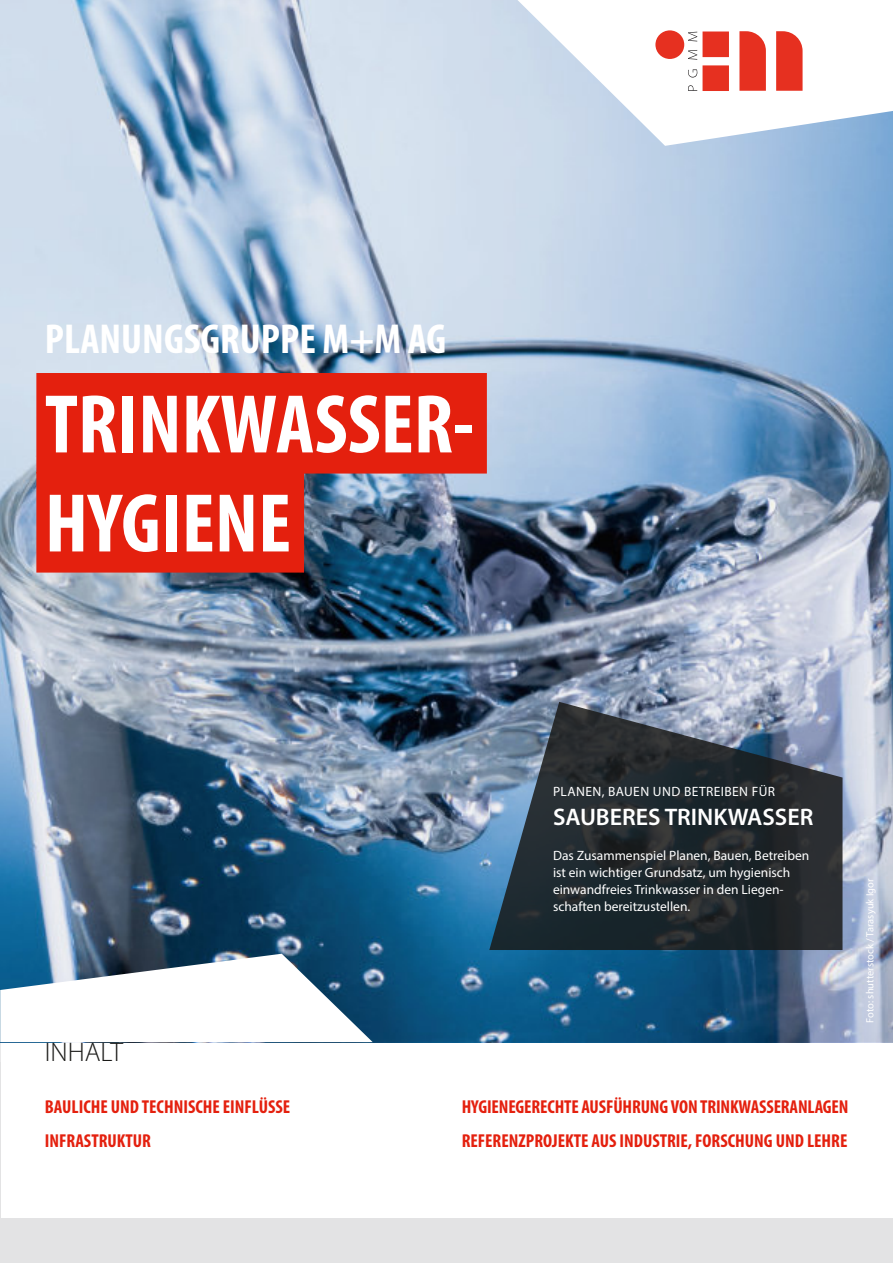
<style>
.page{position:relative;width:893px;height:1263px;background:#fff}
.page>*{position:absolute;margin:0;border:0;box-sizing:border-box;transform-origin:0 0}
.t1{font:700 condensed 84px/99px "Myriad Pro";color:#fff}
.t2{font:700 condensed 42px "Myriad Pro";color:#fff}
.t3{font:300 27px "Myriad Pro";color:#1a1a18}
.t4{font:600 24px "Myriad Pro";color:#fff}
.t5{font:700 condensed 18.75px/34.5px "Myriad Pro";color:#e4200e}
.t6{font:13.5px/17.2px "Myriad Pro";color:#fff}
.t7{font:13.5px "Myriad Pro";letter-spacing:.03em;color:#fff}
.t8{font:10.5px "Myriad Pro";color:#fff}
</style>
<div class="page">
<hr style="left:0;top:995px;width:1px;height:268px;background:#e3e3e4">
<div style="left:0;top:1218px;width:893px;height:45px;background:#e3e3e4"></div>
<div style="left:0;top:0;width:893px;height:1042px;background:#1a1a18;opacity:.05"></div>
<svg style="left:0;top:953px;width:373px;height:90px"></svg>
<svg style="left:504px;top:0;width:389px;height:146px"></svg>
<svg style="left:776px;top:31px;width:26px;height:60px;background:#e73c2d"></svg>
<svg style="left:739px;top:31px;width:27px;height:60px;background:#e84032"></svg>
<div style="left:655px;top:30px;width:29px;height:29px;background:#e63020;border-radius:50%"></div>
<svg style="left:688px;top:31px;width:41px;height:60px"></svg>
<svg style="left:489px;top:702px;width:353px;height:248px;background:#36414a"></svg>
<div style="left:36px;top:373px;width:451px;height:100px;background:#e4200e"></div>
<div style="left:36px;top:472px;width:268px;height:100px;background:#e4200e"></div>
<h2 class="t2" style="left:45px;top:313px;width:403px">PLANUNGSGRUPPE M+M AG</h2>
<h1 class="t1" style="left:45px;top:373px;width:431px">TRINKWASSER-<br>HYGIENE</h1>
<p class="t7" style="left:553px;top:783px;width:224px">PLANEN, BAUEN UND BETREIBEN FÜR</p>
<h3 class="t4" style="left:553px;top:801px;width:262px">SAUBERES TRINKWASSER</h3>
<p class="t6" style="left:553px;top:846px;width:258px">Das Zusammenspiel Planen, Bauen, Betreiben ist ein wichtiger Grundsatz, um hygienisch einwandfreies Trinkwasser in den Liegen&shy;schaften bereitzustellen.</p>
<h3 class="t3" style="left:45px;top:1037px;width:80px">INHALT</h3>
<h3 class="t5" style="left:45px;top:1088px;width:247px">BAULICHE UND TECHNISCHE EINFLÜSSE<br>INFRASTRUKTUR</h3>
<h3 class="t5" style="left:462px;top:1088px;width:388px">HYGIENEGERECHTE AUSFÜHRUNG VON TRINKWASSERANLAGEN<br>REFERENZPROJEKTE AUS INDUSTRIE, FORSCHUNG UND LEHRE</h3>
<p class="t8" style="left:863px;top:1022px;width:145px;rotate:-90deg">Foto: shutterstock / Tarasyuk Igor</p>
</div>
